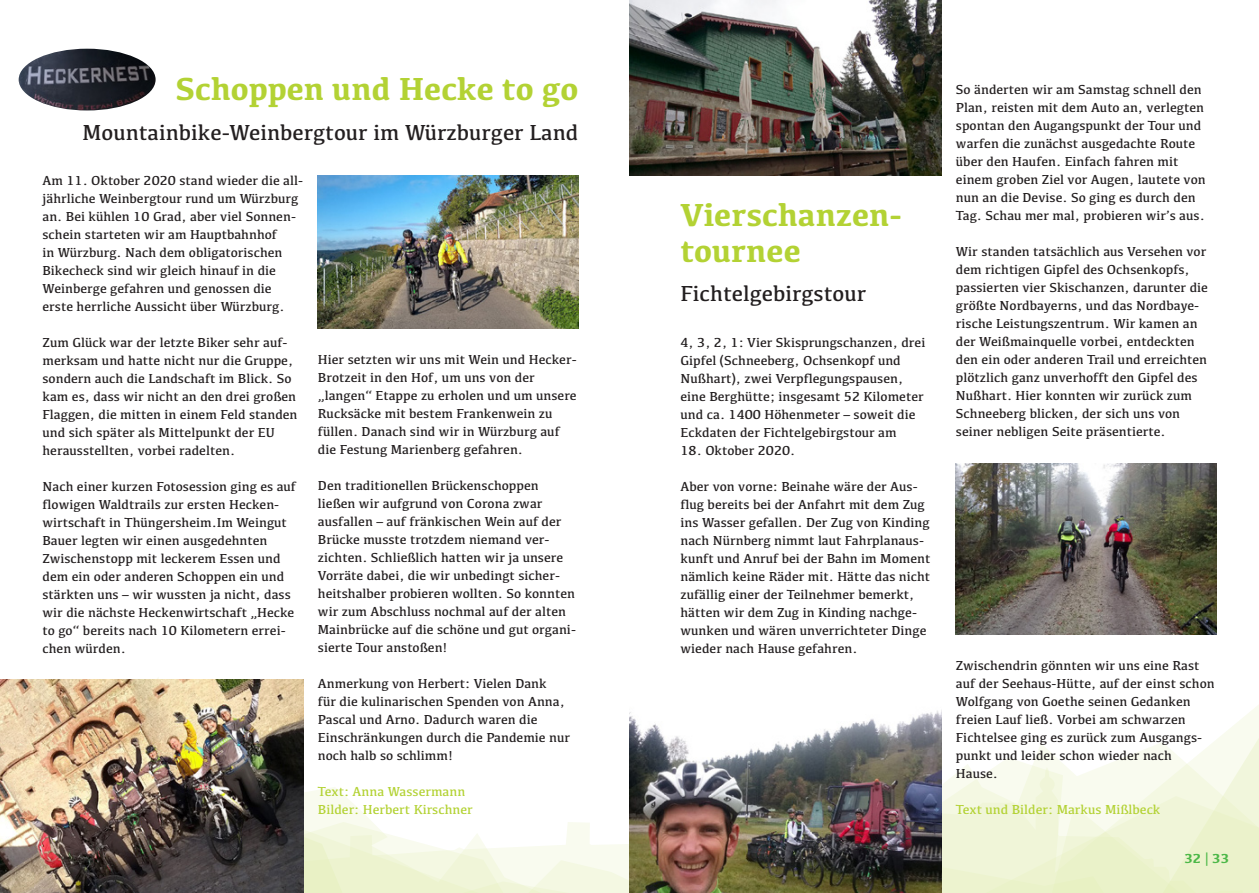
<style>
.page{position:relative;width:1259px;height:893px;background:#fff}
.page>*{position:absolute;margin:0;border:0;box-sizing:border-box;transform-origin:0 0}
.t1{font:700 33px/36px "Kefa";color:#b3d234}
.t2{font:22.5px "Kefa";color:#231f20}
.t3{font:13.5px/18px "Kefa";color:#231f20}
.t4{font:13.5px/18px "Kefa";color:#b3d234}
.t5{font:700 13.5px "Kefa";color:#4cb848}
</style>
<div class="page">
<svg style="left:0;top:678px;width:390px;height:215px"></svg>
<svg style="left:303px;top:704px;width:49px;height:189px"></svg>
<svg style="left:390px;top:822px;width:239px;height:71px"></svg>
<svg style="left:941px;top:717px;width:318px;height:176px"></svg>
<img style="left:0;top:680px;width:303px;height:213px">
<img style="left:318px;top:176px;width:260px;height:153px">
<img style="left:629px;top:710px;width:312px;height:183px">
<img style="left:629px;top:0;width:312px;height:176px">
<img style="left:956px;top:464px;width:260px;height:171px">
<img style="left:19px;top:49px;width:137px;height:61px">
<h1 class="t1" style="left:175px;top:69px;width:404px">Schoppen und Hecke to go</h1>
<h2 class="t2" style="left:83px;top:118px;width:497px">Mountainbike-Weinbergtour im Würzburger Land</h2>
<p class="t3" style="left:43px;top:171px;width:262px">Am 11. Oktober 2020 stand wieder die all&shy;jährliche Weinbergtour rund um Würzburg an. Bei kühlen 10 Grad, aber viel Sonnen&shy;schein starteten wir am Hauptbahnhof<br>in Würzburg. Nach dem obligatorischen Bikecheck sind wir gleich hinauf in die Weinberge gefahren und genossen die erste herrliche Aussicht über Würzburg.</p>
<p class="t3" style="left:43px;top:333px;width:256px">Zum Glück war der letzte Biker sehr auf&shy;merksam und hatte nicht nur die Gruppe, sondern auch die Landschaft im Blick. So kam es, dass wir nicht an den drei großen Flaggen, die mitten in einem Feld standen und sich später als Mittelpunkt der EU herausstellten, vorbei radelten.</p>
<p class="t3" style="left:43px;top:477px;width:255px">Nach einer kurzen Fotosession ging es auf flowigen Waldtrails zur ersten Hecken&shy;wirtschaft in Thüngersheim.Im Weingut Bauer legten wir einen ausgedehnten Zwischenstopp mit leckerem Essen und dem ein oder anderen Schoppen ein und stärkten uns – wir wussten ja nicht, dass wir die nächste Heckenwirtschaft „Hecke to go“ bereits nach 10 Kilometern errei&shy;chen würden.</p>
<p class="t3" style="left:318px;top:351px;width:260px">Hier setzten wir uns mit Wein und Hecker-Brotzeit in den Hof, um uns von der „langen“ Etappe zu erholen und um unsere Rucksäcke mit bestem Frankenwein zu füllen. Danach sind wir in Würzburg auf die Festung Marienberg gefahren.</p>
<p class="t3" style="left:318px;top:477px;width:259px">Den traditionellen Brückenschoppen ließen wir aufgrund von Corona zwar ausfallen – auf fränkischen Wein auf der Brücke musste trotzdem niemand ver&shy;zichten. Schließlich hatten wir ja unsere Vorräte dabei, die wir unbedingt sicher&shy;heitshalber probieren wollten. So konnten wir zum Abschluss nochmal auf der alten Mainbrücke auf die schöne und gut organi&shy;sierte Tour anstoßen!</p>
<p class="t3" style="left:318px;top:674px;width:254px">Anmerkung von Herbert: Vielen Dank<br>für die kulinarischen Spenden von Anna, Pascal und Arno. Dadurch waren die Einschränkungen durch die Pandemie nur noch halb so schlimm!</p>
<p class="t4" style="left:318px;top:782px;width:156px">Text: Anna Wassermann<br>Bilder: Herbert Kirschner</p>
<h1 class="t1" style="left:680px;top:195px;width:223px">Vierschanzen&shy;tournee</h1>
<h2 class="t2" style="left:680px;top:280px;width:187px">Fichtelgebirgstour</h2>
<p class="t3" style="left:680px;top:333px;width:246px">4, 3, 2, 1: Vier Skisprungschanzen, drei Gipfel (Schneeberg, Ochsenkopf und Nußhart), zwei Verpflegungspausen, eine Berghütte; insgesamt 52 Kilometer und ca. 1400 Höhenmeter – soweit die Eckdaten der Fichtelgebirgstour am</p>
<p class="t3" style="left:680px;top:441px;width:116px">18. Oktober 2020.</p>
<p class="t3" style="left:680px;top:477px;width:251px">Aber von vorne: Beinahe wäre der Aus&shy;flug bereits bei der Anfahrt mit dem Zug ins Wasser gefallen. Der Zug von Kinding nach Nürnberg nimmt laut Fahrplanaus&shy;kunft und Anruf bei der Bahn im Moment nämlich keine Räder mit. Hätte das nicht zufällig einer der Teilnehmer bemerkt, hätten wir dem Zug in Kinding nachge&shy;wunken und wären unverrichteter Dinge wieder nach Hause gefahren.</p>
<p class="t3" style="left:956px;top:81px;width:251px">So änderten wir am Samstag schnell den Plan, reisten mit dem Auto an, verlegten spontan den Augangspunkt der Tour und warfen die zunächst ausgedachte Route über den Haufen. Einfach fahren mit einem groben Ziel vor Augen, lautete von nun an die Devise. So ging es durch den Tag. Schau mer mal, probieren wir’s aus.</p>
<p class="t3" style="left:956px;top:243px;width:253px">Wir standen tatsächlich aus Versehen vor dem richtigen Gipfel des Ochsenkopfs, passierten vier Skischanzen, darunter die größte Nordbayerns, und das Nordbaye&shy;rische Leistungszentrum. Wir kamen an der Weißmainquelle vorbei, entdeckten den ein oder anderen Trail und erreichten plötzlich ganz unverhofft den Gipfel des Nußhart. Hier konnten wir zurück zum Schneeberg blicken, der sich uns von seiner nebligen Seite präsentierte.</p>
<p class="t3" style="left:956px;top:656px;width:260px">Zwischendrin gönnten wir uns eine Rast auf der Seehaus-Hütte, auf der einst schon Wolfgang von Goethe seinen Gedanken freien Lauf ließ. Vorbei am schwarzen Fichtelsee ging es zurück zum Ausgangs&shy;punkt und leider schon wieder nach Hause.</p>
<p class="t4" style="left:956px;top:800px;width:206px">Text und Bilder: Markus Mißlbeck</p>
<p class="t5" style="left:1184px;top:850px;width:46px">32 | 33</p>
</div>
